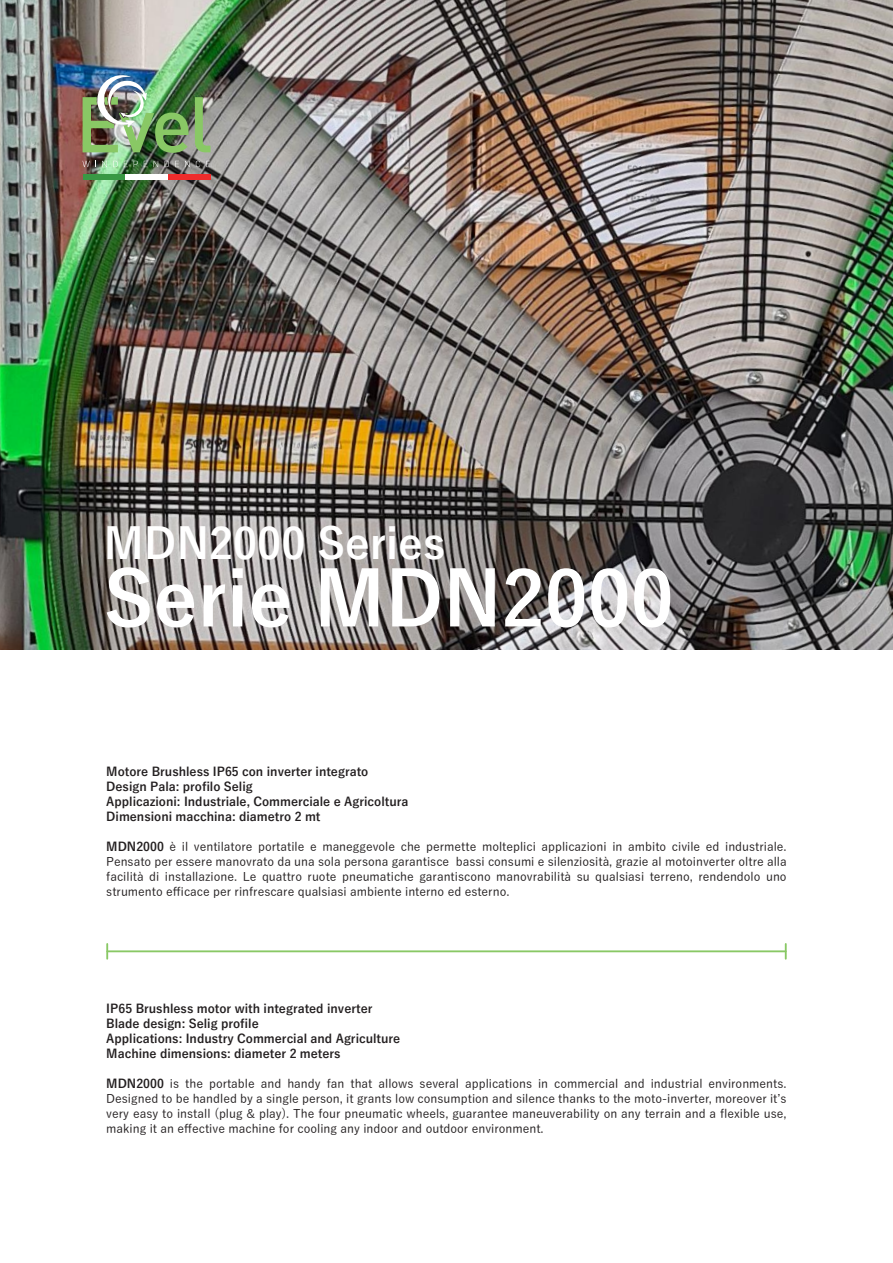
<style>
.page{position:relative;width:893px;height:1263px;background:#fff}
.page>*{position:absolute;margin:0;border:0;box-sizing:border-box;transform-origin:0 0}
.t1{font:700 75px "Yu Gothic";color:#fff}
.t2{font:700 42px "Yu Gothic";color:#fff}
.t3{font:500 12px/15px "Yu Gothic";color:#231f20;text-align:justify}
.t4{font:700 12px/15px "Yu Gothic";color:#231f20}
.s1{font-weight:700}
</style>
<div class="page">
<img style="left:0;top:0;width:893px;height:650px">
<svg style="left:106px;top:944px;width:2px;height:15px"></svg>
<svg style="left:785px;top:944px;width:2px;height:15px"></svg>
<hr style="left:107px;top:950px;width:679px;height:2px;background:#89c865">
<svg style="left:195px;top:97px;width:16px;height:55px"></svg>
<svg style="left:82px;top:161px;width:14px;height:6px"></svg>
<svg style="left:102px;top:161px;width:5px;height:6px"></svg>
<svg style="left:113px;top:161px;width:5px;height:6px"></svg>
<svg style="left:124px;top:161px;width:4px;height:6px"></svg>
<svg style="left:134px;top:161px;width:4px;height:6px"></svg>
<svg style="left:144px;top:161px;width:4px;height:6px"></svg>
<svg style="left:154px;top:161px;width:4px;height:6px"></svg>
<svg style="left:165px;top:161px;width:4px;height:6px"></svg>
<svg style="left:175px;top:161px;width:4px;height:6px"></svg>
<svg style="left:185px;top:161px;width:5px;height:6px"></svg>
<svg style="left:196px;top:161px;width:4px;height:6px"></svg>
<svg style="left:206px;top:161px;width:4px;height:6px"></svg>
<img style="left:83px;top:75px;width:106px;height:78px">
<div style="left:83px;top:174px;width:42px;height:6px;background:#399844"></div>
<div style="left:125px;top:174px;width:43px;height:6px;background:#fff"></div>
<div style="left:168px;top:174px;width:43px;height:6px;background:#ee2c2c"></div>
<h2 class="t2" style="left:104px;top:522px;width:343px">MDN2000 Series</h2>
<h1 class="t1" style="left:104px;top:560px;width:571px">Serie MDN2000</h1>
<p class="t4" style="left:106px;top:763px;width:304px">Motore Brushless IP65 con inverter integrato Design Pala: profilo Selig<br>Applicazioni: Industriale, Commerciale e Agricoltura Dimensioni macchina: diametro 2 mt</p>
<p class="t3" style="left:106px;top:838px;width:682px"><span class="s1">MDN2000</span> è il ventilatore portatile e maneggevole che permette molteplici applicazioni in ambito civile ed industriale.<br>Pensato per essere manovrato da una sola persona garantisce bassi consumi e silenziosità, grazie al motoinverter oltre alla facilità di installazione. Le quattro ruote pneumatiche garantiscono manovrabilità su qualsiasi terreno, rendendolo uno strumento efficace per rinfrescare qualsiasi ambiente interno ed esterno.</p>
<p class="t4" style="left:106px;top:1001px;width:296px">IP65 Brushless motor with integrated inverter Blade design: Selig profile<br>Applications: Industry Commercial and Agriculture Machine dimensions: diameter 2 meters</p>
<p class="t3" style="left:106px;top:1076px;width:682px"><span class="s1">MDN2000</span> is the portable and handy fan that allows several applications in commercial and industrial environments.<br>Designed to be handled by a single person, it grants low consumption and silence thanks to the moto-inverter, moreover itʼs very easy to install (plug &amp; play). The four pneumatic wheels, guarantee maneuverability on any terrain and a flexible use, making it an effective machine for cooling any indoor and outdoor environment.</p>
</div>
